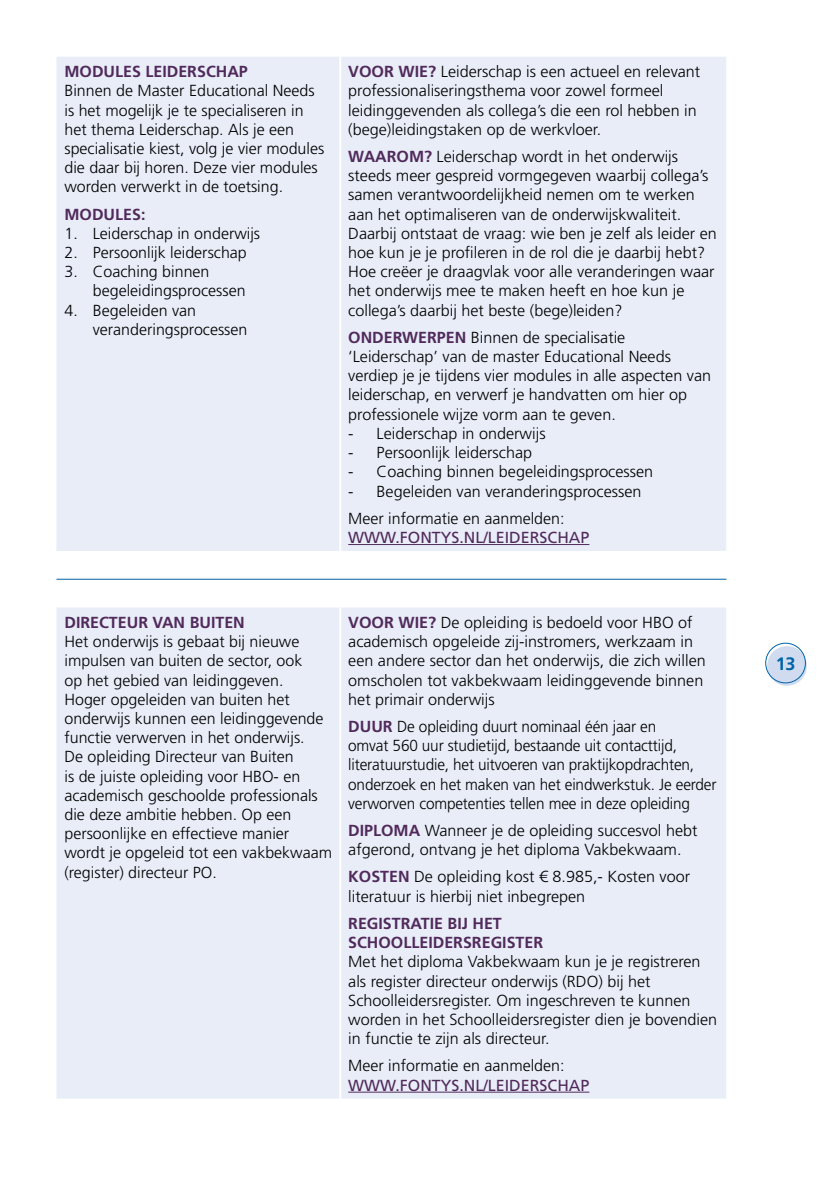
<style>
.page{position:relative;width:840px;height:1191px;background:#fff}
.page>*{position:absolute;margin:0;border:0;box-sizing:border-box;transform-origin:0 0}
.t1{font:700 18px "Fontys Frutiger";color:#0063a8}
.t2{font:300 16px/19.2px "Fontys Frutiger";color:#000}
.t3{font:300 16px/19.2px "Fontys Frutiger";color:#000;scale:.96 1}
.t4{font:700 16px/19.2px "Fontys Frutiger";color:#512a5b}
.t5{font:16px "Fontys Frutiger Roman";color:#512a5b}
.s1{font-weight:700;color:#512a5b}
</style>
<div class="page">
<div style="left:766px;top:646px;width:40px;height:40px;background:#d0dbef;border-radius:50%"></div>
<div style="left:764px;top:642px;width:41px;height:41px;border:1px solid #0063a8;border-radius:50%"></div>
<div style="left:56px;top:57px;width:669px;height:494px;background:#e8edf8"></div>
<hr style="left:339px;top:57px;width:2px;height:494px;background:#fff">
<hr style="left:348px;top:544px;width:241px;height:1px;background:#512a5b">
<div style="left:56px;top:607px;width:669px;height:491px;background:#e8edf8"></div>
<hr style="left:339px;top:607px;width:2px;height:491px;background:#fff">
<hr style="left:348px;top:1091px;width:241px;height:1px;background:#512a5b">
<hr style="left:56px;top:579px;width:670px;height:1px;background:#0063a8">
<p class="t4" style="left:64px;top:62px;width:185px">MODULES LEIDERSCHAP</p>
<p class="t2" style="left:64px;top:81px;width:261px">Binnen de Master Educational Needs is het mogelijk je te specialiseren in het thema Leiderschap. Als je een specialisatie kiest, volg je vier modules die daar bij horen. Deze vier modules worden verwerkt in de toetsing.</p>
<p class="t4" style="left:64px;top:204px;width:82px">MODULES:</p>
<p class="t2" style="left:64px;top:224px;width:197px">1. Leiderschap in onderwijs</p>
<p class="t2" style="left:64px;top:243px;width:184px">2. Persoonlijk leiderschap</p>
<p class="t2" style="left:93px;top:262px;width:154px;text-indent:-28px">3. Coaching binnen begeleidingsprocessen</p>
<p class="t2" style="left:93px;top:301px;width:156px;text-indent:-28px">4. Begeleiden van veranderingsprocessen</p>
<p class="t2" style="left:348px;top:62px;width:353px"><span class="s1">VOOR WIE?</span> Leiderschap is een actueel en relevant professionaliseringsthema voor zowel formeel leidinggevenden als collega’s die een rol hebben in (bege)leidingstaken op de werkvloer.</p>
<p class="t2" style="left:348px;top:147px;width:370px"><span class="s1">WAAROM?</span> Leiderschap wordt in het onderwijs steeds meer gespreid vormgegeven waarbij collega’s samen verantwoordelijkheid nemen om te werken aan het optimaliseren van de onderwijskwaliteit.<br>Daarbij ontstaat de vraag: wie ben je zelf als leider en hoe kun je je profileren in de rol die je daarbij hebt?<br>Hoe creëer je draagvlak voor alle veranderingen waar het onderwijs mee te maken heeft en hoe kun je collega’s daarbij het beste (bege)leiden?</p>
<p class="t2" style="left:348px;top:328px;width:364px"><span class="s1">ONDERWERPEN</span> Binnen de specialisatie ‘Leiderschap’ van de master Educational Needs verdiep je je tijdens vier modules in alle aspecten van leiderschap, en verwerf je handvatten om hier op professionele wijze vorm aan te geven.</p>
<p class="t2" style="left:348px;top:424px;width:199px">- Leiderschap in onderwijs</p>
<p class="t2" style="left:348px;top:443px;width:185px">- Persoonlijk leiderschap</p>
<p class="t2" style="left:348px;top:462px;width:306px">- Coaching binnen begeleidingsprocessen</p>
<p class="t2" style="left:348px;top:477px;width:294px;line-height:27.2px">- Begeleiden van veranderingsprocessen<br>Meer informatie en aanmelden:</p>
<p class="t5" style="left:348px;top:528px;width:242px">WWW.FONTYS.NL/LEIDERSCHAP</p>
<p class="t4" style="left:64px;top:612px;width:182px">DIRECTEUR VAN BUITEN</p>
<p class="t2" style="left:64px;top:632px;width:269px">Het onderwijs is gebaat bij nieuwe impulsen van buiten de sector, ook<br>op het gebied van leidinggeven.<br>Hoger opgeleiden van buiten het onderwijs kunnen een leidinggevende functie verwerven in het onderwijs.<br>De opleiding Directeur van Buiten<br>is de juiste opleiding voor HBO- en academisch geschoolde professionals die deze ambitie hebben. Op een persoonlijke en effectieve manier wordt je opgeleid tot een vakbekwaam (register) directeur PO.</p>
<p class="t2" style="left:348px;top:613px;width:359px"><span class="s1">VOOR WIE?</span> De opleiding is bedoeld voor HBO of academisch opgeleide zij-instromers, werkzaam in een andere sector dan het onderwijs, die zich willen omscholen tot vakbekwaam leidinggevende binnen het primair onderwijs</p>
<p class="t3" style="left:348px;top:717px;width:385px"><span class="s1">DUUR</span> De opleiding duurt nominaal één jaar en<br>omvat 560 uur studietijd, bestaande uit contacttijd, literatuurstudie, het uitvoeren van praktijkopdrachten, onderzoek en het maken van het eindwerkstuk. Je eerder verworven competenties tellen mee in deze opleiding</p>
<p class="t2" style="left:348px;top:821px;width:350px"><span class="s1">DIPLOMA</span> Wanneer je de opleiding succesvol hebt afgerond, ontvang je het diploma Vakbekwaam.</p>
<p class="t2" style="left:348px;top:867px;width:343px"><span class="s1">KOSTEN</span> De opleiding kost € 8.985,- Kosten voor literatuur is hierbij niet inbegrepen</p>
<p class="t4" style="left:348px;top:913px;width:196px">REGISTRATIE BIJ HET<br>SCHOOLLEIDERSREGISTER</p>
<p class="t2" style="left:348px;top:952px;width:370px">Met het diploma Vakbekwaam kun je je registreren als register directeur onderwijs (RDO) bij het Schoolleidersregister. Om ingeschreven te kunnen worden in het Schoolleidersregister dien je bovendien in functie te zijn als directeur.</p>
<p class="t2" style="left:348px;top:1056px;width:218px">Meer informatie en aanmelden:</p>
<p class="t5" style="left:348px;top:1075px;width:242px">WWW.FONTYS.NL/LEIDERSCHAP</p>
<p class="t1" style="left:775px;top:653px;width:21px">13</p>
</div>
